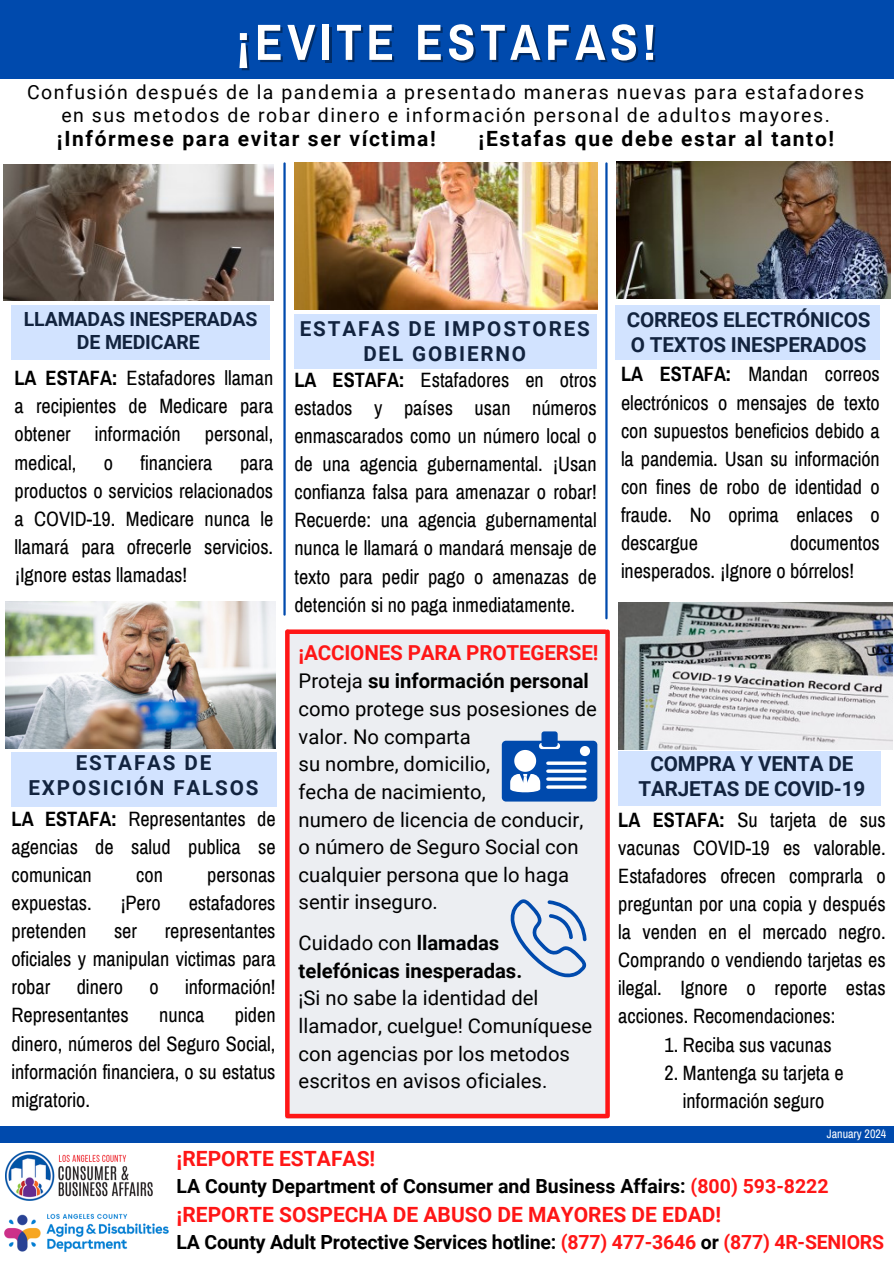
<style>
.page{position:relative;width:894px;height:1264px;background:#fff}
.page>*{position:absolute;margin:0;border:0;box-sizing:border-box;transform-origin:0 0}
.t1{font:700 51px "Archivo Narrow";letter-spacing:.09em;color:#fff}
.t2{font:700 21px "Roboto";letter-spacing:.075em;color:#000}
.t3{font:700 21px "Roboto";color:#ff1616}
.t4{font:700 20.55px/24.8px "Roboto";letter-spacing:-.005em;color:#000}
.t5{font:700 20.55px/24.8px "Roboto";letter-spacing:.09em;color:#000;text-align:center}
.t6{font:700 20.55px "Roboto";letter-spacing:-.01em;color:#ff1616}
.t7{font:20.25px/28.2px "Archivo Narrow";color:#000;text-align:justify}
.t8{font:20.25px/27.6px "Roboto";color:#000}
.t9{font:700 19.5px/23.7px "Roboto";letter-spacing:-.01em;color:#000;text-align:center}
.t10{font:19.5px/22.5px "Roboto";letter-spacing:.08em;color:#000;text-align:center}
.t11{font:12px "Archivo Narrow";color:#fff}
.s1{font-weight:700}
.s2{color:#ff1616}
</style>
<div class="page">
<div style="left:0;top:0;width:893px;height:78px;background:#004aad"></div>
<div style="left:0;top:1126px;width:893px;height:16px;background:#004aad"></div>
<img style="left:6px;top:1151px;width:146px;height:48px">
<img style="left:294px;top:162px;width:303px;height:148px">
<hr style="left:283px;top:163px;width:2px;height:451px;background:#004aad">
<hr style="left:605px;top:163px;width:2px;height:455px;background:#004aad">
<div style="left:285px;top:631px;width:323px;height:487px;background:#eceef2"></div>
<div style="left:288px;top:629px;width:317px;height:5px;background:#ff1616"></div>
<div style="left:288px;top:1113px;width:317px;height:5px;background:#ff1616"></div>
<svg style="left:285px;top:631px;width:4px;height:485px;background:#fe1b1b"></svg>
<svg style="left:605px;top:631px;width:4px;height:485px;background:#fd2727"></svg>
<div style="left:501px;top:740px;width:96px;height:61px;background:#004aad;border-radius:4px"></div>
<div style="left:539px;top:743px;width:21px;height:6px;background:#fff;border-radius:3px"></div>
<div style="left:541px;top:731px;width:16px;height:16px;background:#004aad;border-radius:3px"></div>
<svg style="left:547px;top:761px;width:37px;height:4px"></svg>
<hr style="left:547px;top:769px;width:37px;height:3px;background:#fff">
<hr style="left:547px;top:777px;width:37px;height:3px;background:#fff">
<hr style="left:547px;top:785px;width:37px;height:3px;background:#fff">
<svg style="left:510px;top:750px;width:30px;height:43px"></svg>
<svg style="left:579px;top:746px;width:11px;height:10px"></svg>
<svg style="left:510px;top:899px;width:77px;height:78px"></svg>
<div style="left:294px;top:314px;width:302px;height:54px;background:#d2e3ff"></div>
<img style="left:4px;top:1213px;width:165px;height:39px">
<img style="left:6px;top:601px;width:270px;height:147px">
<div style="left:11px;top:752px;width:266px;height:54px;background:#d2e3ff"></div>
<img style="left:616px;top:161px;width:273px;height:137px">
<div style="left:615px;top:305px;width:264px;height:54px;background:#d2e3ff"></div>
<img style="left:3px;top:165px;width:270px;height:136px">
<div style="left:11px;top:305px;width:259px;height:55px;background:#d2e3ff"></div>
<img style="left:618px;top:602px;width:274px;height:147px">
<div style="left:618px;top:751px;width:262px;height:55px;background:#d2e3ff"></div>
<h2 class="t1" style="left:236px;top:15px;width:421px">¡EVITE ESTAFAS!</h2>
<p class="t10" style="left:27px;top:81px;width:838px">Confusión después de la pandemia a presentado maneras nuevas para estafadores en sus metodos de robar dinero e información personal de adultos mayores.</p>
<p class="t2" style="left:57px;top:127px;width:380px">¡Infórmese para evitar ser víctima!</p>
<p class="t2" style="left:478px;top:127px;width:357px">¡Estafas que debe estar al tanto!</p>
<p class="t9" style="left:24px;top:307px;width:235px">LLAMADAS INESPERADAS<br>DE MEDICARE</p>
<p class="t7" style="left:14px;top:364px;width:260px"><span class="s1">LA ESTAFA:</span> Estafadores llaman a recipientes de Medicare para obtener información personal, medical,</p>
<p class="t7" style="left:104px;top:448px;width:11px">o</p>
<p class="t7" style="left:140px;top:448px;width:73px">financiera</p>
<p class="t7" style="left:14px;top:448px;width:260px;text-indent:225px">para productos o servicios relacionados a COVID-19. Medicare nunca le llamará para ofrecerle servicios. ¡Ignore estas llamadas!</p>
<h2 class="t5" style="left:28px;top:751px;width:231px">ESTAFAS DE<br>EXPOSICIÓN FALSOS</h2>
<h4 class="t7" style="left:12px;top:804px;width:265px"><span class="s1">LA ESTAFA:</span> Representantes de agencias de salud publica se comunican</h4>
<h4 class="t7" style="left:136px;top:860px;width:28px">con</h4>
<h4 class="t7" style="left:207px;top:860px;width:70px">personas</h4>
<h4 class="t7" style="left:12px;top:889px;width:82px">expuestas.</h4>
<h4 class="t7" style="left:120px;top:889px;width:42px">¡Pero</h4>
<h4 class="t7" style="left:189px;top:889px;width:88px">estafadores</h4>
<h4 class="t7" style="left:12px;top:917px;width:76px">pretenden</h4>
<h4 class="t7" style="left:114px;top:917px;width:25px">ser</h4>
<h4 class="t7" style="left:12px;top:917px;width:265px;text-indent:153px">representantes oficiales y manipulan victimas para robar</h4>
<h4 class="t7" style="left:77px;top:973px;width:48px">dinero</h4>
<h4 class="t7" style="left:149px;top:973px;width:11px">o</h4>
<h4 class="t7" style="left:185px;top:973px;width:92px">información!</h4>
<h4 class="t7" style="left:12px;top:1001px;width:119px">Representantes</h4>
<h4 class="t7" style="left:159px;top:1001px;width:47px">nunca</h4>
<h4 class="t7" style="left:12px;top:1001px;width:265px;text-indent:223px">piden dinero, números del Seguro Social, información financiera, o su estatus migratorio.</h4>
<h2 class="t5" style="left:300px;top:316px;width:291px">ESTAFAS DE IMPOSTORES<br>DEL GOBIERNO</h2>
<h2 class="t7" style="left:294px;top:365px;width:304px"><span class="s1">LA ESTAFA:</span> Estafadores en otros estados y países usan números enmascarados como un número local o de una agencia gubernamental. ¡Usan confianza falsa para amenazar o robar!<br>Recuerde: una agencia gubernamental nunca le llamará o mandará mensaje de texto para pedir pago o amenazas de detención si no paga inmediatamente.</h2>
<h4 class="t6" style="left:298px;top:641px;width:301px">¡ACCIONES PARA PROTEGERSE!</h4>
<h4 class="t8" style="left:298px;top:667px;width:300px">Proteja <span class="s1">su información personal </span>como protege sus posesiones de valor. No comparta<br>su nombre, domicilio,<br>fecha de nacimiento,<br>numero de licencia de conducir, o número de Seguro Social con cualquier persona que lo haga sentir inseguro.</h4>
<p class="t8" style="left:298px;top:929px;width:295px">Cuidado con <span class="s1">llamadas telefónicas inesperadas.<br></span>¡Si no sabe la identidad del llamador, cuelgue! Comuníquese con agencias por los metodos escritos en avisos oficiales.</p>
<h4 class="t4" style="left:626px;top:308px;width:245px">CORREOS ELECTRÓNICOS<br>O TEXTOS INESPERADOS</h4>
<h4 class="t7" style="left:620px;top:360px;width:260px"><span class="s1">LA ESTAFA:</span> Mandan correos electrónicos o mensajes de texto con supuestos beneficios debido a la pandemia. Usan su información con fines de robo de identidad o fraude. No oprima enlaces o descargue</h4>
<h4 class="t7" style="left:620px;top:529px;width:260px;text-indent:169px">documentos inesperados. ¡Ignore o bórrelos!</h4>
<h4 class="t4" style="left:638px;top:752px;width:228px;text-align:center">COMPRA Y VENTA DE<br>TARJETAS DE COVID-19</h4>
<p class="t7" style="left:618px;top:805px;width:269px"><span class="s1">LA ESTAFA:</span> Su tarjeta de sus vacunas COVID-19 es valorable.<br>Estafadores ofrecen comprarla o preguntan por una copia y después la venden en el mercado negro.<br>Comprando o vendiendo tarjetas es ilegal. Ignore o reporte estas acciones. Recomendaciones:</p>
<p class="t7" style="left:664px;top:1030px;width:169px">1. Reciba sus vacunas</p>
<p class="t7" style="left:664px;top:1058px;width:181px;text-align:center">2. Mantenga su tarjeta e información seguro</p>
<p class="t11" style="left:826px;top:1126px;width:61px">January 2024</p>
<h4 class="t3" style="left:176px;top:1146px;width:200px">¡REPORTE ESTAFAS!</h4>
<h4 class="t9" style="left:176px;top:1174px;width:653px">LA County Department of Consumer and Business Affairs: <span class="s2">(800) 593-8222</span></h4>
<h4 class="t3" style="left:176px;top:1202px;width:546px">¡REPORTE SOSPECHA DE ABUSO DE MAYORES DE EDAD!</h4>
<h4 class="t9" style="left:176px;top:1230px;width:709px">LA County Adult Protective Services hotline: <span class="s2">(877) 477-3646</span> or <span class="s2">(877) 4R-SENIORS</span></h4>
</div>
